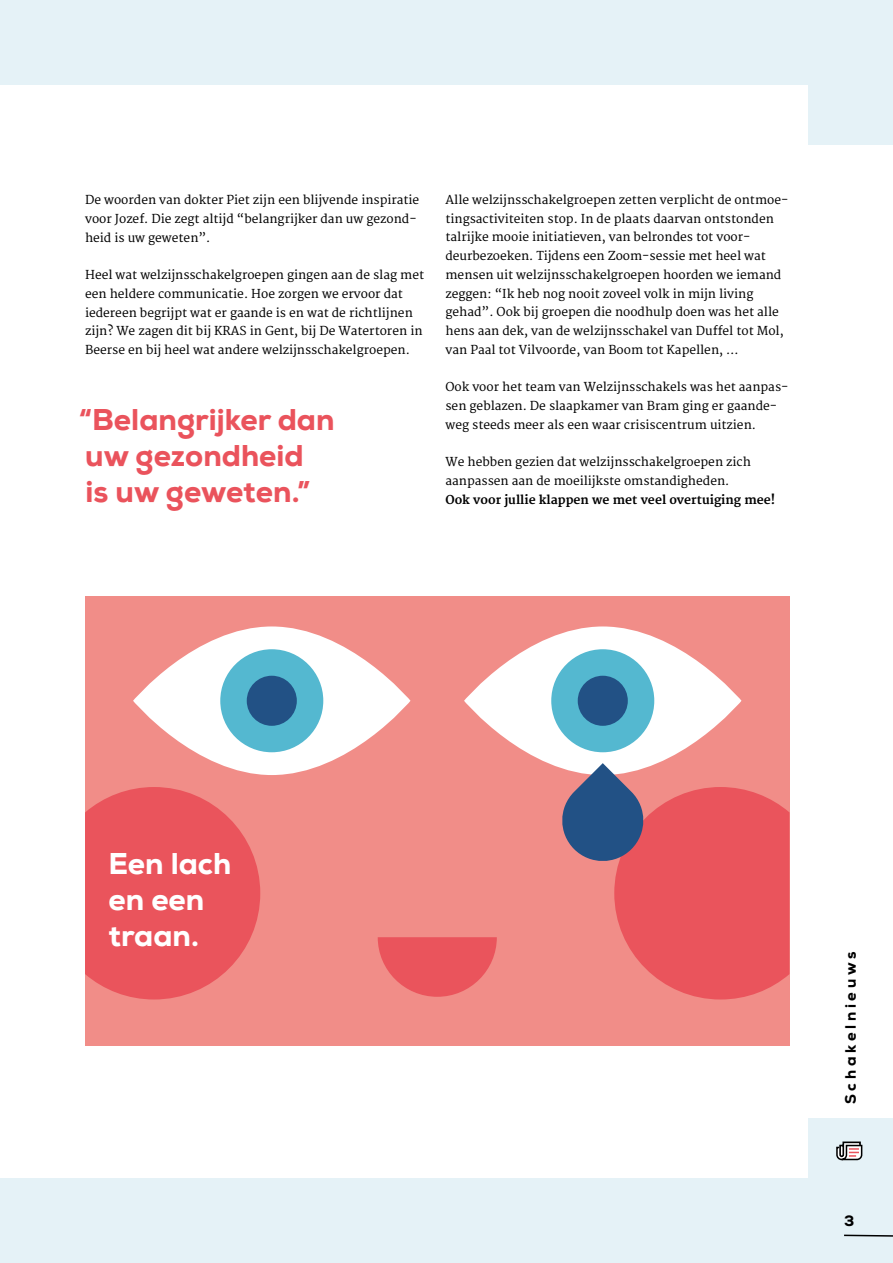
<style>
.page{position:relative;width:893px;height:1263px;background:#fff}
.page>*{position:absolute;margin:0;border:0;box-sizing:border-box;transform-origin:0 0}
.t1{font:800 30px/36px "Nexa";color:#ea535c}
.t2{font:800 30px/36px "Nexa";color:#fff}
.t3{font:800 15px "Nexa";letter-spacing:.25em;color:#000}
.t4{font:12px/18.8px "Merriweather";color:#000}
.t5{font:700 12px "Merriweather";color:#000}
</style>
<div class="page">
<div style="left:0;top:1118px;width:893px;height:145px;background:#e5f2f7"></div>
<div style="left:0;top:0;width:893px;height:145px;background:#e5f2f7"></div>
<div style="left:0;top:85px;width:808px;height:1093px;background:#fff"></div>
<svg style="left:844px;top:1234px;width:49px;height:3px"></svg>
<svg style="left:836px;top:1141px;width:27px;height:20px"></svg>
<div style="left:85px;top:596px;width:704px;height:449px;background:#f18d88"></div>
<svg style="left:133px;top:626px;width:277px;height:149px;fill:#fff"></svg>
<div style="left:220px;top:649px;width:103px;height:103px;background:#54b8d0;border-radius:50%"></div>
<div style="left:247px;top:676px;width:50px;height:50px;background:#225185;border-radius:50%"></div>
<svg style="left:464px;top:626px;width:277px;height:149px;fill:#fff"></svg>
<div style="left:551px;top:649px;width:103px;height:103px;background:#54b8d0;border-radius:50%"></div>
<div style="left:578px;top:676px;width:50px;height:50px;background:#225185;border-radius:50%"></div>
<svg style="left:378px;top:937px;width:119px;height:60px"></svg>
<svg style="left:85px;top:787px;width:175px;height:212px"></svg>
<svg style="left:558px;top:763px;width:231px;height:236px"></svg>
<p class="t4" style="left:85px;top:191px;width:336px">De woorden van dokter Piet zijn een blijvende inspiratie voor Jozef. Die zegt altijd “belangrijker dan uw gezond&shy;heid is uw geweten”.</p>
<p class="t4" style="left:85px;top:266px;width:341px">Heel wat welzijnsschakelgroepen gingen aan de slag met een heldere communicatie. Hoe zorgen we ervoor dat iedereen begrijpt wat er gaande is en wat de richtlijnen zijn? We zagen dit bij KRAS in Gent, bij De Watertoren in Beerse en bij heel wat andere welzijnsschakelgroepen.</p>
<h1 class="t1" style="left:79px;top:401px;width:257px">“Belangrijker dan uw gezondheid<br>is uw geweten.”</h1>
<p class="t4" style="left:445px;top:191px;width:344px">Alle welzijnsschakelgroepen zetten verplicht de ontmoe&shy;tingsactiviteiten stop. In de plaats daarvan ontstonden talrijke mooie initiatieven, van belrondes tot voor&shy;deurbezoeken. Tijdens een Zoom-sessie met heel wat mensen uit welzijnsschakelgroepen hoorden we iemand zeggen: “Ik heb nog nooit zoveel volk in mijn living gehad”. Ook bij groepen die noodhulp doen was het alle hens aan dek, van de welzijnsschakel van Duffel tot Mol, van Paal tot Vilvoorde, van Boom tot Kapellen, …</p>
<p class="t4" style="left:445px;top:378px;width:344px">Ook voor het team van Welzijnsschakels was het aanpas&shy;sen geblazen. De slaapkamer van Bram ging er gaande&shy;weg steeds meer als een waar crisiscentrum uitzien.</p>
<p class="t4" style="left:445px;top:453px;width:307px">We hebben gezien dat welzijnsschakelgroepen zich aanpassen aan de moeilijkste omstandigheden.</p>
<p class="t5" style="left:445px;top:493px;width:331px">Ook voor jullie klappen we met veel overtuiging mee!</p>
<h1 class="t2" style="left:108px;top:846px;width:124px">Een lach en een traan.</h1>
<p class="t3" style="left:841px;top:1104px;width:154px;rotate:-90deg">Schakelnieuws</p>
<p class="t3" style="left:844px;top:1211px;width:12px">3</p>
</div>
